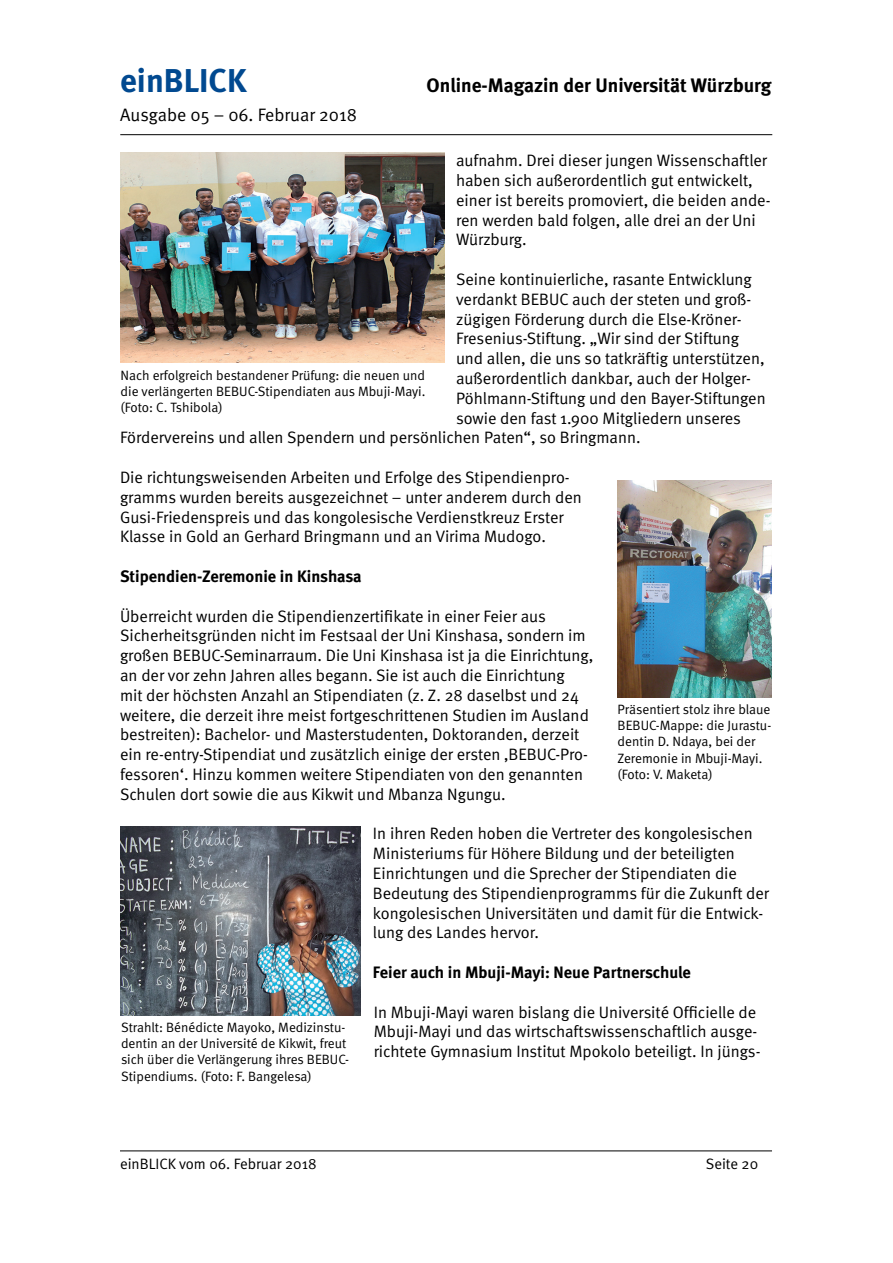
<style>
.page{position:relative;width:893px;height:1263px;background:#fff}
.page>*{position:absolute;margin:0;border:0;box-sizing:border-box;transform-origin:0 0}
.t1{font:700 33px "Meta";color:#014990}
.t2{font:700 19.5px "Meta";color:#000}
.t3{font:18px "Meta Normal";color:#000}
.t4{font:16.5px/19.8px "Meta Normal";color:#000}
.t5{font:700 16.5px "Meta";color:#000}
.t6{font:15px "Meta Normal";color:#000}
.t7{font:13.5px/16.2px "Meta Normal";color:#000}
</style>
<div class="page">
<hr style="left:120px;top:134px;width:652px;height:1px;background:#000">
<hr style="left:120px;top:1150px;width:652px;height:1px;background:#000">
<img style="left:618px;top:480px;width:154px;height:217px">
<img style="left:120px;top:153px;width:324px;height:210px">
<img style="left:120px;top:826px;width:241px;height:189px">
<h1 class="t1" style="left:120px;top:61px;width:128px">einBLICK</h1>
<p class="t2" style="left:427px;top:74px;width:346px">Online-Magazin der Universität Würzburg</p>
<p class="t3" style="left:120px;top:105px;width:238px">Ausgabe 05 – 06. Februar 2018</p>
<p class="t4" style="left:456px;top:150px;width:316px">aufnahm. Drei dieser jungen Wissenschaftler haben sich außerordentlich gut entwickelt, einer ist bereits promoviert, die beiden ande&shy;ren werden bald folgen, alle drei an der Uni Würzburg.</p>
<p class="t4" style="left:456px;top:269px;width:297px">Seine kontinuierliche, rasante Entwicklung</p>
<p class="t4" style="left:456px;top:289px;width:297px">verdankt BEBUC auch der steten und groß-</p>
<p class="t4" style="left:456px;top:309px;width:287px">zügigen Förderung durch die Else-Kröner-</p>
<p class="t4" style="left:456px;top:328px;width:285px">Fresenius-Stiftung. „Wir sind der Stiftung</p>
<p class="t4" style="left:456px;top:348px;width:310px">und allen, die uns so tatkräftig unterstützen,</p>
<p class="t4" style="left:456px;top:368px;width:297px">außerordentlich dankbar, auch der Holger-</p>
<p class="t4" style="left:456px;top:388px;width:311px">Pöhlmann-Stiftung und den Bayer-Stiftungen</p>
<p class="t4" style="left:456px;top:408px;width:287px">sowie den fast 1.900 Mitgliedern unseres</p>
<p class="t4" style="left:120px;top:427px;width:522px">Fördervereins und allen Spendern und persönlichen Paten“, so Bringmann.</p>
<p class="t4" style="left:120px;top:467px;width:463px">Die richtungsweisenden Arbeiten und Erfolge des Stipendienpro&shy;gramms wurden bereits ausgezeichnet – unter anderem durch den Gusi-Friedenspreis und das kongolesische Verdienstkreuz Erster Klasse in Gold an Gerhard Bringmann und an Virima Mudogo.</p>
<p class="t5" style="left:120px;top:566px;width:243px">Stipendien-Zeremonie in Kinshasa</p>
<p class="t4" style="left:120px;top:606px;width:475px">Überreicht wurden die Stipendienzertifikate in einer Feier aus Sicherheitsgründen nicht im Festsaal der Uni Kinshasa, sondern im großen BEBUC-Seminarraum. Die Uni Kinshasa ist ja die Einrichtung, an der vor zehn Jahren alles begann. Sie ist auch die Einrichtung<br>mit der höchsten Anzahl an Stipendiaten (z. Z. 28 daselbst und 24 weitere, die derzeit ihre meist fortgeschrittenen Studien im Ausland bestreiten): Bachelor- und Masterstudenten, Doktoranden, derzeit ein re-entry-Stipendiat und zusätzlich einige der ersten ‚BEBUC-Pro&shy;fessoren‘. Hinzu kommen weitere Stipendiaten von den genannten Schulen dort sowie die aus Kikwit und Mbanza Ngungu.</p>
<p class="t4" style="left:373px;top:823px;width:398px">In ihren Reden hoben die Vertreter des kongolesischen Ministeriums für Höhere Bildung und der beteiligten Einrichtungen und die Sprecher der Stipendiaten die Bedeutung des Stipendienprogramms für die Zukunft der kongolesischen Universitäten und damit für die Entwick&shy;lung des Landes hervor.</p>
<p class="t5" style="left:373px;top:962px;width:319px">Feier auch in Mbuji-Mayi: Neue Partnerschule</p>
<p class="t4" style="left:374px;top:1002px;width:388px">In Mbuji-Mayi waren bislang die Université Officielle de<br>Mbuji-Mayi und das wirtschaftswissenschaftlich ausge&shy;richtete Gymnasium Institut Mpokolo beteiligt. In jüngs-</p>
<p class="t7" style="left:121px;top:367px;width:306px;text-align:justify">Nach erfolgreich bestandener Prüfung: die neuen und die verlängerten BEBUC-Stipendiaten aus Mbuji-Mayi. (Foto: C. Tshibola)</p>
<p class="t7" style="left:618px;top:701px;width:155px">Präsentiert stolz ihre blaue<br>BEBUC-Mappe: die Jurastu&shy;dentin D. Ndaya, bei der<br>Zeremonie in Mbuji-Mayi. (Foto: V. Maketa)</p>
<p class="t7" style="left:121px;top:1019px;width:230px">Strahlt: Bénédicte Mayoko, Medizinstu&shy;dentin an der Université de Kikwit, freut sich über die Verlängerung ihres BEBUC-Stipendiums. (Foto: F. Bangelesa)</p>
<p class="t6" style="left:120px;top:1155px;width:198px">einBLICK vom 06. Februar 2018</p>
<p class="t6" style="left:706px;top:1155px;width:54px">Seite 20</p>
</div>
